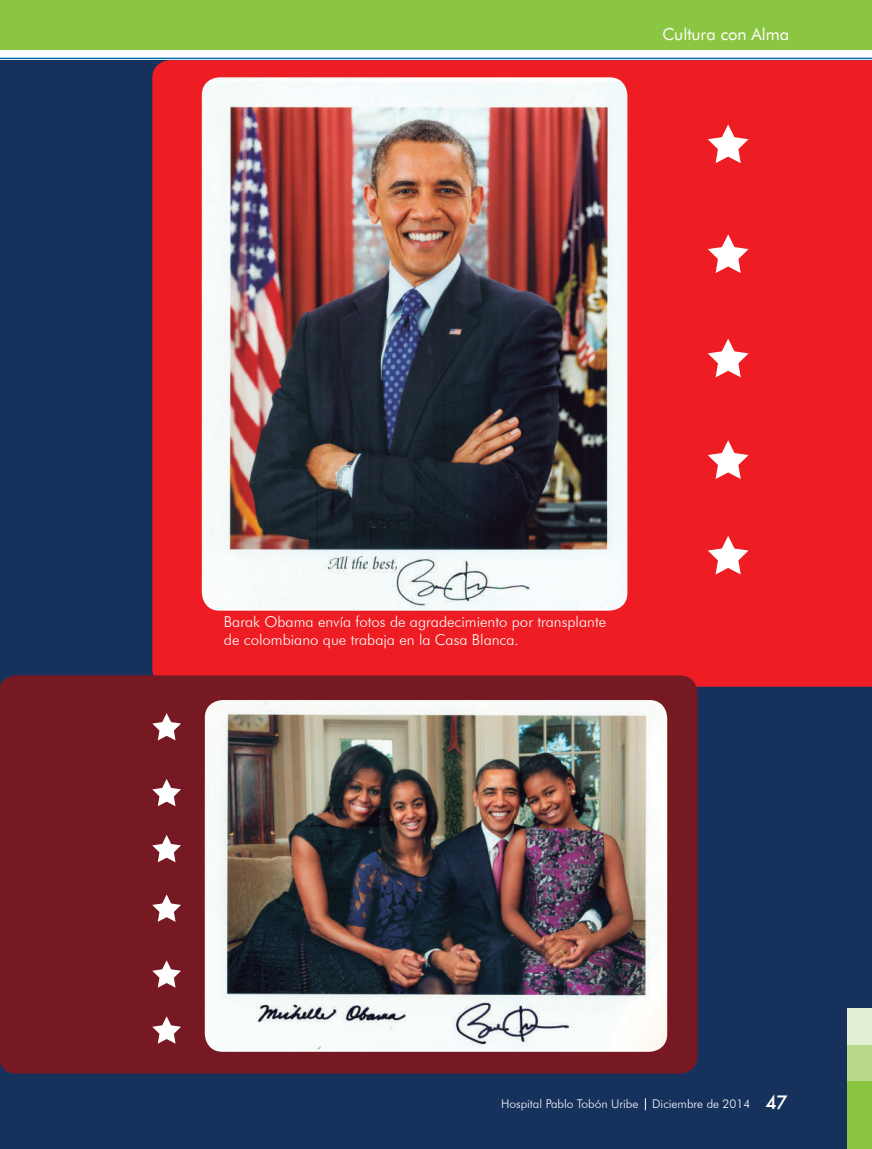
<style>
.page{position:relative;width:872px;height:1149px;background:#fff}
.page>*{position:absolute;margin:0;border:0;box-sizing:border-box;transform-origin:0 0}
.t1{font:16.5px "Futura BT";color:#fff}
.t2{font:300 15px/18px "Futura BT";color:#fff}
.t3{font:300 12px "Futura BT";color:#fff}
.s1{font-family:"Futura";font-weight:500;font-size:18px}
</style>
<div class="page">
<div style="left:0;top:60px;width:872px;height:1088px;background:#16325c"></div>
<div style="left:152px;top:60px;width:720px;height:626px;background:#ee1d23"></div>
<div style="left:0;top:675px;width:697px;height:398px;background:#771923"></div>
<div style="left:0;top:0;width:872px;height:50px;background:#8bc642"></div>
<hr style="left:0;top:58px;width:872px;height:1px;background:#006cab">
<div style="left:847px;top:1044px;width:25px;height:37px;background:#b8d98b"></div>
<div style="left:847px;top:1081px;width:25px;height:67px;background:#8bc642"></div>
<div style="left:847px;top:1007px;width:25px;height:37px;background:#e4f0d5"></div>
<img style="left:202px;top:77px;width:425px;height:533px">
<svg style="left:708px;top:234px;width:40px;height:39px;background:#f57e82"></svg>
<svg style="left:708px;top:124px;width:40px;height:39px;background:#f57e82"></svg>
<svg style="left:708px;top:338px;width:40px;height:39px;background:#f57e82"></svg>
<svg style="left:708px;top:440px;width:40px;height:39px;background:#f57e82"></svg>
<svg style="left:152px;top:712px;width:29px;height:28px"></svg>
<svg style="left:152px;top:894px;width:29px;height:27px"></svg>
<svg style="left:152px;top:778px;width:29px;height:28px"></svg>
<svg style="left:152px;top:959px;width:29px;height:28px"></svg>
<svg style="left:152px;top:834px;width:29px;height:28px"></svg>
<svg style="left:152px;top:1015px;width:29px;height:28px"></svg>
<svg style="left:708px;top:535px;width:40px;height:39px;background:#f57e81"></svg>
<img style="left:205px;top:699px;width:462px;height:352px">
<p class="t1" style="left:662px;top:24px;width:128px">Cultura con Alma</p>
<p class="t2" style="left:224px;top:612px;width:384px">Barak Obama envía fotos de agradecimiento por transplante de colombiano que trabaja en la Casa Blanca.</p>
<p class="t3" style="left:501px;top:1096px;width:288px">Hospital Pablo Tobón Uribe Diciembre de 2014 <span class="s1">47</span></p>
</div>
